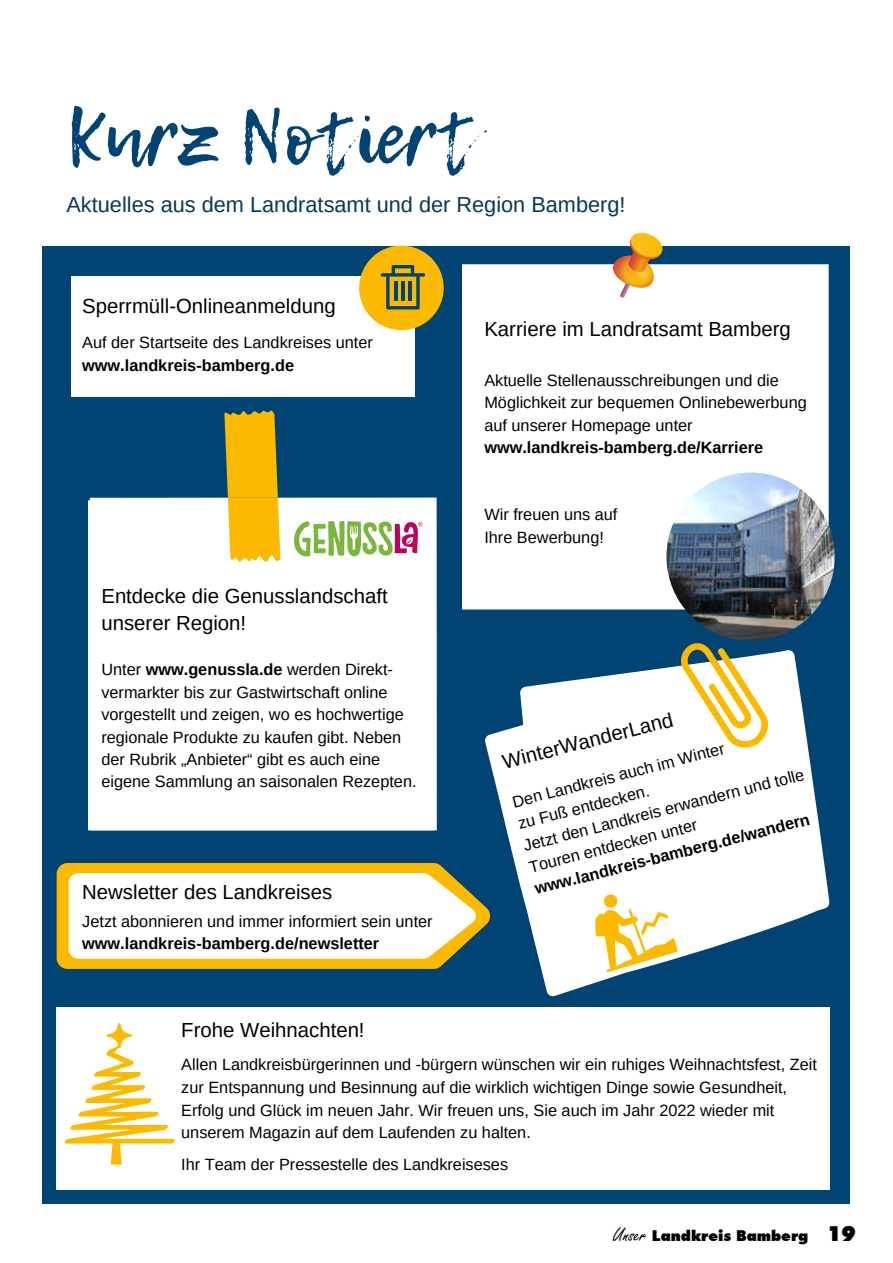
<style>
.page{position:relative;width:893px;height:1263px;background:#fff}
.page>*{position:absolute;margin:0;border:0;box-sizing:border-box;transform-origin:0 0}
.t1{font:21.75px "Arimo";color:#073854}
.t2{font:20.4px/27.5px "Arimo";color:#000}
.t3{font:16.35px/22.4px "Arimo";color:#000}
.t4{font:700 16.35px "Arimo";color:#000}
.t5{font:900 15px "Futura BT";color:#000}
.s1{font-weight:700}
.s2{font-family:"Freestyle Script";font-weight:400;font-size:21px}
.s3{font-size:21px}
</style>
<div class="page">
<div style="left:43px;top:246px;width:807px;height:957px;background:#014474"></div>
<div style="left:462px;top:264px;width:367px;height:345px;background:#fff"></div>
<svg style="left:817px;top:589px;width:12px;height:20px"></svg>
<div style="left:90px;top:498px;width:347px;height:332px;background:#fff"></div>
<svg style="left:224px;top:411px;width:56px;height:151px;background:#e8b518"></svg>
<svg style="left:485px;top:726px;width:115px;height:270px"></svg>
<svg style="left:520px;top:650px;width:309px;height:305px;fill:#fff"></svg>
<svg style="left:678px;top:643px;width:93px;height:107px;background:#e0d7ac"></svg>
<div style="left:56px;top:1007px;width:774px;height:182px;background:#fff"></div>
<div style="left:71px;top:276px;width:344px;height:121px;background:#fff"></div>
<svg style="left:609px;top:233px;width:53px;height:65px"></svg>
<svg style="left:359px;top:246px;width:85px;height:84px"></svg>
<hr style="left:394px;top:281px;width:4px;height:20px;background:#014474">
<svg style="left:57px;top:863px;width:433px;height:106px;fill:#fbba00"></svg>
<svg style="left:69px;top:873px;width:408px;height:86px;background:#faf9f2"></svg>
<svg style="left:65px;top:1023px;width:110px;height:141px"></svg>
<svg style="left:570px;top:871px;width:121px;height:110px;background:#e6e2c9"></svg>
<svg style="left:294px;top:521px;width:129px;height:36px"></svg>
<img style="left:666px;top:472px;width:169px;height:169px;border-radius:84px">
<svg style="left:72px;top:106px;width:147px;height:62px"></svg>
<svg style="left:244px;top:108px;width:36px;height:57px"></svg>
<svg style="left:287px;top:112px;width:200px;height:64px"></svg>
<h1 class="t1" style="left:66px;top:191px;width:560px">Aktuelles aus dem Landratsamt und der Region Bamberg!</h1>
<p class="t2" style="left:82px;top:292px;width:255px">Sperrmüll-Onlineanmeldung</p>
<p class="t3" style="left:82px;top:331px;width:292px">Auf der Startseite des Landkreises unter</p>
<p class="t4" style="left:82px;top:354px;width:213px">www.landkreis-bamberg.de</p>
<p class="t2" style="left:101px;top:582px;width:288px">Entdecke die Genusslandschaft unserer Region!</p>
<p class="t3" style="left:101px;top:659px;width:317px">Unter <span class="s1">www.genussla.de</span> werden Direkt&shy;vermarkter bis zur Gastwirtschaft online vorgestellt und zeigen, wo es hochwertige regionale Produkte zu kaufen gibt. Neben der Rubrik „Anbieter“ gibt es auch eine eigene Sammlung an saisonalen Rezepten.</p>
<p class="t2" style="left:82px;top:878px;width:252px">Newsletter des Landkreises</p>
<p class="t3" style="left:82px;top:910px;width:352px">Jetzt abonnieren und immer informiert sein unter</p>
<p class="t4" style="left:82px;top:932px;width:298px">www.landkreis-bamberg.de/newsletter</p>
<p class="t2" style="left:484px;top:315px;width:308px">Karriere im Landratsamt Bamberg</p>
<p class="t3" style="left:484px;top:369px;width:324px">Aktuelle Stellenausschreibungen und die<br>Möglichkeit zur bequemen Onlinebewerbung auf unserer Homepage unter</p>
<p class="t4" style="left:484px;top:436px;width:280px">www.landkreis-bamberg.de/Karriere</p>
<p class="t3" style="left:484px;top:504px;width:135px">Wir freuen uns auf<br>Ihre Bewerbung!</p>
<p class="t2" style="left:499px;top:748px;width:177px;rotate:-14deg">WinterWanderLand</p>
<p class="t3" style="left:510px;top:791px;width:291px;rotate:-14deg">Den Landkreis auch im Winter<br>zu Fuß entdecken.<br>Jetzt den Landkreis erwandern und tolle<br>Touren entdecken unter</p>
<p class="t4" style="left:532px;top:877px;width:285px;rotate:-14deg">www.landkreis-bamberg.de/wandern</p>
<p class="t2" style="left:181px;top:1016px;width:185px">Frohe Weihnachten!</p>
<p class="t3" style="left:181px;top:1053px;width:637px">Allen Landkreisbürgerinnen und -bürgern wünschen wir ein ruhiges Weihnachtsfest, Zeit zur Entspannung und Besinnung auf die wirklich wichtigen Dinge sowie Gesundheit, Erfolg und Glück im neuen Jahr. Wir freuen uns, Sie auch im Jahr 2022 wieder mit unserem Magazin auf dem Laufenden zu halten.</p>
<p class="t3" style="left:181px;top:1153px;width:328px">Ihr Team der Pressestelle des Landkreiseses</p>
<p class="t5" style="left:613px;top:1226px;width:244px"><span class="s2">Unser</span> Landkreis Bamberg <span class="s3">19</span></p>
</div>
